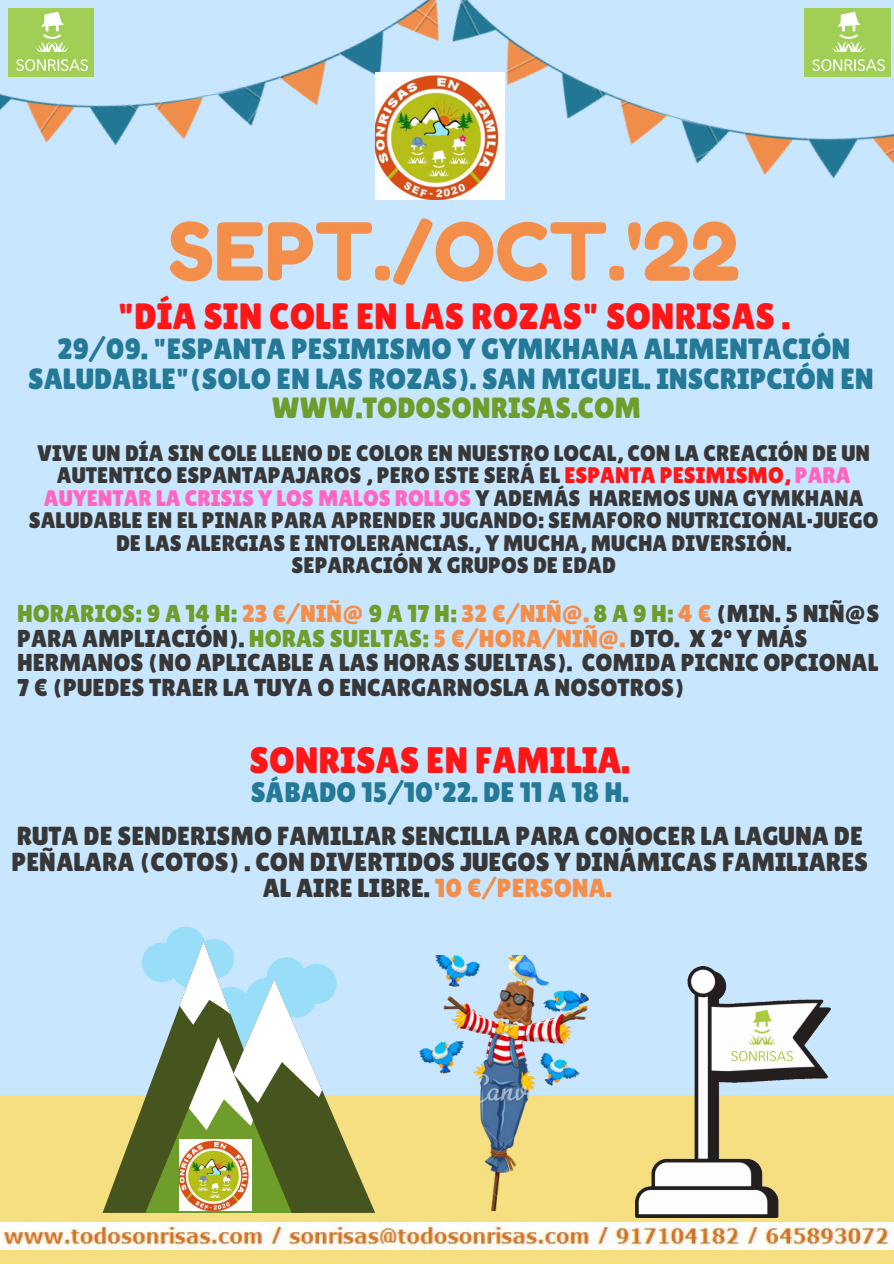
<style>
.page{position:relative;width:894px;height:1264px;background:#fff}
.page>*{position:absolute;margin:0;border:0;box-sizing:border-box;transform-origin:0 0}
.t1{font:79.35px "Fredoka One";color:#f38f4b}
.t2{font:36.75px "Lilita One";color:#ff1616}
.t3{font:36.6px "Lilita One";color:#ff1616}
.t4{font:29.25px/29.2px "Lilita One";color:#237996;text-align:center}
.t5{font:29.25px "Lilita One";color:#6e9d2b}
.t6{font:28.2px "Lilita One";color:#237996}
.t7{font:26.1px/26px "Lilita One";color:#373737;text-align:center}
.t8{font:24.45px/24.8px "Lilita One";color:#373737}
.t9{font:22.5px/22.5px "Lilita One";color:#373737;text-align:center}
.s1{color:#ff1616}
.s2{color:#ff66c4}
.s3{color:#6e9d2b}
.s4{color:#f38f4b}
</style>
<div class="page">
<div style="left:0;top:0;width:893px;height:1263px;background:#c9e6ff"></div>
<div style="left:0;top:1095px;width:893px;height:168px;background:#f5df81"></div>
<img style="left:0;top:8px;width:247px;height:138px">
<img style="left:247px;top:0;width:646px;height:200px">
<img style="left:0;top:1222px;width:893px;height:27px">
<img style="left:8px;top:9px;width:86px;height:67px">
<img style="left:804px;top:9px;width:86px;height:67px">
<img style="left:419px;top:955px;width:169px;height:255px">
<svg style="left:103px;top:1112px;width:37px;height:100px"></svg>
<svg style="left:336px;top:980px;width:39px;height:232px"></svg>
<svg style="left:140px;top:926px;width:196px;height:286px"></svg>
<img style="left:179px;top:1139px;width:72px;height:71px">
<img style="left:635px;top:966px;width:195px;height:251px">
<img style="left:715px;top:1001px;width:93px;height:68px">
<img style="left:375px;top:72px;width:129px;height:127px">
<h1 class="t1" style="left:168px;top:203px;width:573px">SEPT./OCT.'22</h1>
<h3 class="t3" style="left:117px;top:295px;width:674px">"DÍA SIN COLE EN LAS ROZAS" SONRISAS .</h3>
<h3 class="t4" style="left:28px;top:334px;width:846px">29/09. "ESPANTA PESIMISMO Y GYMKHANA ALIMENTACIÓN<br>SALUDABLE"(SOLO EN LAS ROZAS). SAN MIGUEL. INSCRIPCIÓN EN</h3>
<h3 class="t5" style="left:272px;top:391px;width:370px">WWW.TODOSONRISAS.COM</h3>
<p class="t9" style="left:29px;top:441px;width:851px">VIVE UN DÍA SIN COLE LLENO DE COLOR EN NUESTRO LOCAL, CON LA CREACIÓN DE UN AUTENTICO ESPANTAPAJAROS , PERO ESTE SERÁ EL <span class="s1">ESPANTA PESIMISMO,</span> <span class="s2">PARA AUYENTAR LA CRISIS Y LOS MALOS ROLLOS</span> Y ADEMÁS HAREMOS UNA GYMKHANA SALUDABLE EN EL PINAR PARA APRENDER JUGANDO: SEMAFORO NUTRICIONAL·JUEGO DE LAS ALERGIAS E INTOLERANCIAS., Y MUCHA, MUCHA DIVERSIÓN.<br>SEPARACIÓN X GRUPOS DE EDAD</p>
<p class="t8" style="left:17px;top:601px;width:863px"><span class="s3">HORARIOS: 9 A 14 H:</span> <span class="s4">23 €/NIÑ@</span> <span class="s3">9 A 17 H:</span> <span class="s4">32 €/NIÑ@.</span> <span class="s3">8 A 9 H:</span> <span class="s4">4 €</span> (MIN. 5 NIÑ@S PARA AMPLIACIÓN). <span class="s3">HORAS SUELTAS:</span> <span class="s4">5 €/HORA/NIÑ@.</span> DTO. X 2º Y MÁS HERMANOS (NO APLICABLE A LAS HORAS SUELTAS). COMIDA PICNIC OPCIONAL 7 € (PUEDES TRAER LA TUYA O ENCARGARNOSLA A NOSOTROS)</p>
<h2 class="t2" style="left:249px;top:738px;width:382px">SONRISAS EN FAMILIA.</h2>
<p class="t6" style="left:250px;top:776px;width:379px">SÁBADO 15/10'22. DE 11 A 18 H.</p>
<p class="t7" style="left:12px;top:822px;width:857px">RUTA DE SENDERISMO FAMILIAR SENCILLA PARA CONOCER LA LAGUNA DE<br>PEÑALARA (COTOS) . CON DIVERTIDOS JUEGOS Y DINÁMICAS FAMILIARES<br>AL AIRE LIBRE. <span class="s4">10 €/PERSONA.</span></p>
</div>
